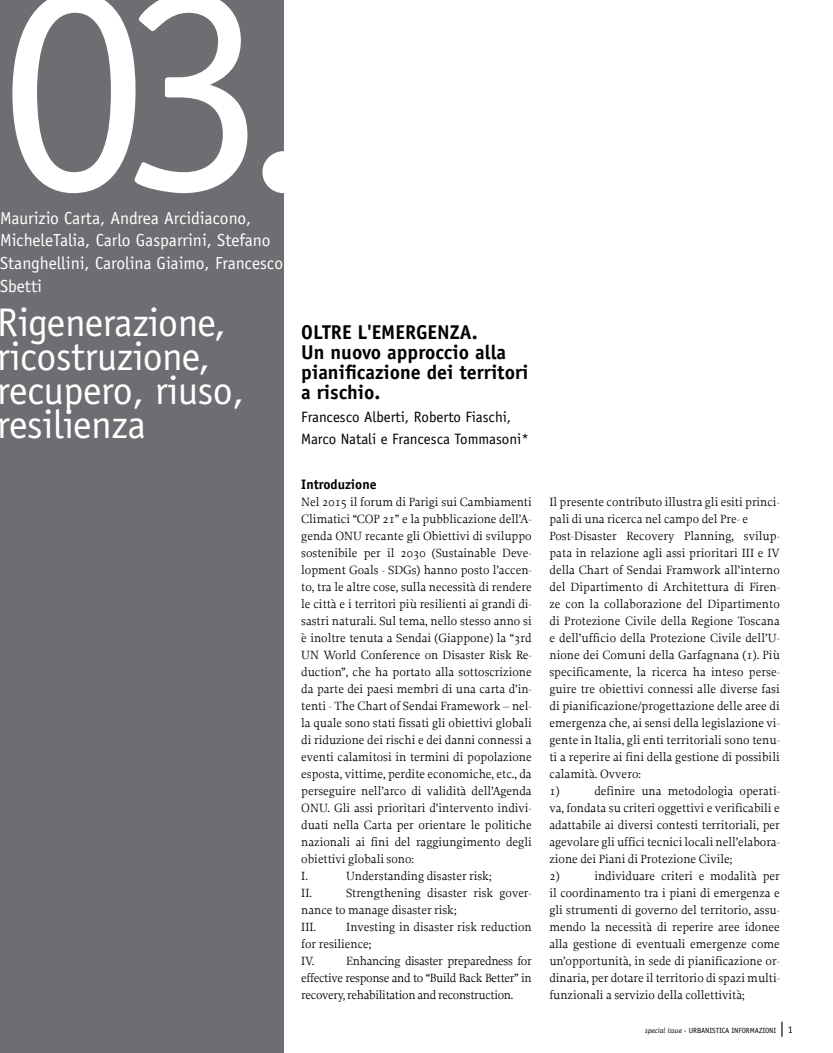
<style>
.page{position:relative;width:833px;height:1053px;background:#fff}
.page>*{position:absolute;margin:0;border:0;box-sizing:border-box;transform-origin:0 0}
.t1{font:300px "Officina Sans Std";color:#fff}
.t2{font:40px/34px "Officina Sans Std";letter-spacing:-.01em;color:#fff}
.t3{font:700 20px/20px "Officina Sans Std";color:#000}
.t4{font:17.5px/22.5px "Officina Sans Std";color:#fff}
.t5{font:15px/22.5px "Officina Sans Std";color:#000}
.t6{font:700 13.75px "Officina Sans Std";color:#000}
.t7{font:12.5px/17px "Proforma";color:#000}
.t8{font:7.5px "Officina Sans Std";color:#000}
.s1{font-style:italic}
.s2{font-size:15px}
.s3{font-size:10px}
</style>
<div class="page">
<div style="left:0;top:0;width:283px;height:1052px;background:#6d6e71"></div>
<h1 class="t1" style="left:-1px;top:-88px;width:330px">03.</h1>
<h3 class="t4" style="left:0;top:207px;width:285px">Maurizio Carta, Andrea Arcidiacono,<br>MicheleTalia, Carlo Gasparrini, Stefano<br>Stanghellini, Carolina Giaimo, Francesco<br>Sbetti</h3>
<h2 class="t2" style="left:-2px;top:305px;width:248px">Rigenerazione, ricostruzione, recupero, riuso, resilienza</h2>
<h3 class="t3" style="left:301px;top:322px;width:229px">OLTRE L'EMERGENZA.<br>Un nuovo approccio alla pianificazione dei territori a rischio.</h3>
<p class="t5" style="left:301px;top:405px;width:229px">Francesco Alberti, Roberto Fiaschi,<br>Marco Natali e Francesca Tommasoni*</p>
<p class="t6" style="left:301px;top:476px;width:77px">Introduzione</p>
<p class="t7" style="left:301px;top:493px;width:232px">Nel 2015 il forum di Parigi sui Cambiamenti Climatici “COP 21” e la pubblicazione dell’A&shy;genda ONU recante gli Obiettivi di sviluppo sostenibile per il 2030 (Sustainable Deve&shy;lopment Goals - SDGs) hanno posto l’accen&shy;to, tra le altre cose, sulla necessità di rendere le città e i territori più resilienti ai grandi di&shy;sastri naturali. Sul tema, nello stesso anno si è inoltre tenuta a Sendai (Giappone) la “3rd UN World Conference on Disaster Risk Re&shy;duction”, che ha portato alla sottoscrizione da parte dei paesi membri di una carta d’in&shy;tenti - The Chart of Sendai Framework – nel&shy;la quale sono stati fissati gli obiettivi globali di riduzione dei rischi e dei danni connessi a eventi calamitosi in termini di popolazione esposta, vittime, perdite economiche, etc., da perseguire nell’arco di validità dell’Agenda ONU. Gli assi prioritari d’intervento indivi&shy;duati nella Carta per orientare le politiche nazionali ai fini del raggiungimento degli obiettivi globali sono:<br>I.</p>
<p class="t7" style="left:346px;top:867px;width:147px">Understanding disaster risk;</p>
<p class="t7" style="left:301px;top:884px;width:232px;text-indent:45px">Strengthening disaster risk gover&shy;nance to manage disaster risk;<br>III.</p>
<p class="t7" style="left:301px;top:884px;width:12px">II.</p>
<p class="t7" style="left:301px;top:918px;width:232px;text-indent:45px">Investing in disaster risk reduction for resilience;<br>IV.</p>
<p class="t7" style="left:301px;top:952px;width:232px;text-align:justify;text-indent:45px">Enhancing disaster preparedness for effective response and to “Build Back Better” in recovery, rehabilitation and reconstruction.</p>
<p class="t7" style="left:549px;top:493px;width:232px">Il presente contributo illustra gli esiti princi&shy;pali di una ricerca nel campo del Pre- e Post-Disaster Recovery Planning, svilup&shy;pata in relazione agli assi prioritari III e IV della Chart of Sendai Framwork all’interno del Dipartimento di Architettura di Firen&shy;ze con la collaborazione del Dipartimento di Protezione Civile della Regione Toscana e dell’ufficio della Protezione Civile dell’U&shy;nione dei Comuni della Garfagnana (1). Più specificamente, la ricerca ha inteso perse&shy;guire tre obiettivi connessi alle diverse fasi di pianificazione/progettazione delle aree di emergenza che, ai sensi della legislazione vi&shy;gente in Italia, gli enti territoriali sono tenu&shy;ti a reperire ai fini della gestione di possibili calamità. Ovvero:<br>1)</p>
<p class="t7" style="left:549px;top:782px;width:232px;text-indent:45px">definire una metodologia operati&shy;va, fondata su criteri oggettivi e verificabili e adattabile ai diversi contesti territoriali, per agevolare gli uffici tecnici locali nell’elabora&shy;zione dei Piani di Protezione Civile;<br>2)</p>
<p class="t7" style="left:549px;top:867px;width:232px;text-align:justify;text-indent:45px">individuare criteri e modalità per il coordinamento tra i piani di emergenza e gli strumenti di governo del territorio, assu&shy;mendo la necessità di reperire aree idonee alla gestione di eventuali emergenze come un’opportunità, in sede di pianificazione or&shy;dinaria, per dotare il territorio di spazi multi&shy;funzionali a servizio della collettività;</p>
<p class="t8" style="left:645px;top:1026px;width:149px"><span class="s1">special issue -</span> URBANISTICA INFORMAZIONI <span class="s2">|</span> <span class="s3">1</span></p>
</div>
